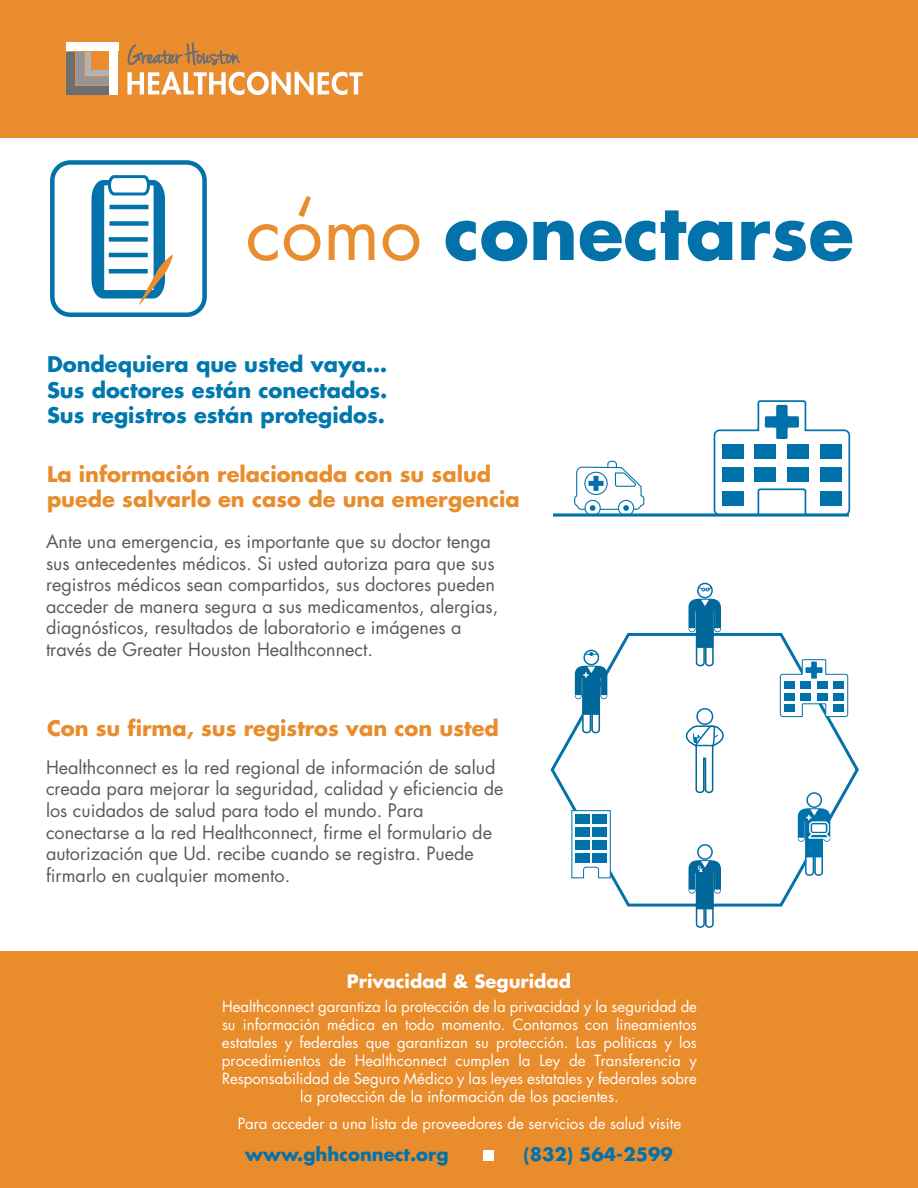
<style>
.page{position:relative;width:918px;height:1188px;background:#fff}
.page>*{position:absolute;margin:0;border:0;box-sizing:border-box;transform-origin:0 0}
.t1{font:700 74.4px "Futura LT";color:#0372ab}
.t2{font:74.4px "Futura LT";color:#e98c2c}
.t3{font:700 21px/25.2px "Futura LT";color:#e98c2c}
.t4{font:700 21px/25.2px "Futura LT";color:#0078ae;text-align:justify}
.t5{font:18px/21.6px "Futura LT";color:#59595b}
.t6{font:700 18px "Futura LT";color:#0372ab}
.t7{font:700 18px "Futura LT";color:#fff}
.t8{font:15px/18px "Futura LT";color:#fff;text-align:center}
.s1{font-weight:400;color:#ea8d2f}
</style>
<div class="page">
<div style="left:0;top:951px;width:918px;height:237px;background:#e98c2c"></div>
<div style="left:0;top:0;width:918px;height:137px;background:#ea8d2f"></div>
<div style="left:66px;top:53px;width:8px;height:42px;background:#6d6e71"></div>
<div style="left:66px;top:86px;width:42px;height:9px;background:#6d6e71"></div>
<div style="left:76px;top:53px;width:8px;height:32px;background:#939598"></div>
<div style="left:76px;top:77px;width:32px;height:8px;background:#939598"></div>
<div style="left:85px;top:53px;width:5px;height:23px;background:#b1b4b6"></div>
<div style="left:85px;top:70px;width:23px;height:6px;background:#b1b4b6"></div>
<div style="left:110px;top:43px;width:8px;height:52px;background:#fff"></div>
<div style="left:66px;top:43px;width:52px;height:8px;background:#fff"></div>
<svg style="left:127px;top:42px;width:236px;height:53px"></svg>
<div style="left:585px;top:500px;width:16px;height:16px;border:1px solid #0071aa;border-radius:50%"></div>
<div style="left:618px;top:500px;width:16px;height:16px;border:1px solid #0071aa;border-radius:50%"></div>
<svg style="left:574px;top:460px;width:71px;height:51px"></svg>
<svg style="left:713px;top:400px;width:138px;height:114px"></svg>
<div style="left:722px;top:444px;width:21px;height:15px;background:#0071aa"></div>
<div style="left:755px;top:444px;width:21px;height:15px;background:#0071aa"></div>
<div style="left:787px;top:444px;width:22px;height:15px;background:#0071aa"></div>
<div style="left:820px;top:444px;width:22px;height:15px;background:#0071aa"></div>
<div style="left:722px;top:467px;width:21px;height:15px;background:#0071aa"></div>
<div style="left:755px;top:467px;width:21px;height:15px;background:#0071aa"></div>
<div style="left:787px;top:467px;width:22px;height:15px;background:#0071aa"></div>
<div style="left:820px;top:467px;width:22px;height:15px;background:#0071aa"></div>
<div style="left:722px;top:491px;width:21px;height:15px;background:#0071aa"></div>
<div style="left:820px;top:491px;width:22px;height:15px;background:#0071aa"></div>
<svg style="left:553px;top:513px;width:296px;height:4px"></svg>
<svg style="left:550px;top:632px;width:309px;height:275px"></svg>
<div style="left:697px;top:709px;width:16px;height:15px;background:#fff;border-radius:50%"></div>
<div style="left:696px;top:708px;width:17px;height:17px;border:2px solid #0071aa;border-radius:50%"></div>
<svg style="left:677px;top:725px;width:55px;height:68px"></svg>
<svg style="left:571px;top:810px;width:40px;height:69px"></svg>
<div style="left:575px;top:814px;width:14px;height:10px;background:#0071aa"></div>
<div style="left:593px;top:814px;width:14px;height:10px;background:#0071aa"></div>
<div style="left:575px;top:827px;width:14px;height:10px;background:#0071aa"></div>
<div style="left:593px;top:827px;width:14px;height:10px;background:#0071aa"></div>
<div style="left:575px;top:840px;width:14px;height:10px;background:#0071aa"></div>
<div style="left:593px;top:840px;width:14px;height:10px;background:#0071aa"></div>
<div style="left:575px;top:853px;width:14px;height:10px;background:#0071aa"></div>
<div style="left:593px;top:853px;width:14px;height:10px;background:#0071aa"></div>
<div style="left:807px;top:793px;width:14px;height:14px;background:#fff;border-radius:50%"></div>
<div style="left:806px;top:792px;width:16px;height:16px;border:2px solid #0071aa;border-radius:50%"></div>
<svg style="left:797px;top:807px;width:34px;height:69px"></svg>
<div style="left:809px;top:821px;width:20px;height:14px;border:2px solid #fff;border-radius:3px"></div>
<div style="left:812px;top:824px;width:14px;height:8px;background:#fff"></div>
<div style="left:584px;top:650px;width:14px;height:15px;background:#fff;border-radius:50%"></div>
<div style="left:583px;top:650px;width:16px;height:15px;border:2px solid #0071aa;border-radius:50%"></div>
<svg style="left:585px;top:652px;width:13px;height:4px"></svg>
<svg style="left:574px;top:665px;width:34px;height:69px"></svg>
<div style="left:697px;top:583px;width:16px;height:15px;border:2px solid #0071aa;border-radius:50%"></div>
<svg style="left:698px;top:586px;width:15px;height:5px"></svg>
<svg style="left:688px;top:598px;width:34px;height:69px"></svg>
<div style="left:698px;top:845px;width:14px;height:14px;background:#fff;border-radius:50%"></div>
<div style="left:697px;top:844px;width:16px;height:16px;border:2px solid #0071aa;border-radius:50%"></div>
<svg style="left:688px;top:859px;width:34px;height:69px"></svg>
<svg style="left:779px;top:659px;width:70px;height:58px"></svg>
<div style="left:784px;top:681px;width:11px;height:8px;background:#0071aa"></div>
<div style="left:800px;top:681px;width:11px;height:8px;background:#0071aa"></div>
<div style="left:817px;top:681px;width:10px;height:8px;background:#0071aa"></div>
<div style="left:833px;top:681px;width:11px;height:8px;background:#0071aa"></div>
<div style="left:784px;top:693px;width:11px;height:7px;background:#0071aa"></div>
<div style="left:800px;top:693px;width:11px;height:7px;background:#0071aa"></div>
<div style="left:817px;top:693px;width:10px;height:7px;background:#0071aa"></div>
<div style="left:833px;top:693px;width:11px;height:7px;background:#0071aa"></div>
<div style="left:784px;top:704px;width:11px;height:8px;background:#0071aa"></div>
<div style="left:833px;top:704px;width:11px;height:8px;background:#0071aa"></div>
<div style="left:484px;top:1150px;width:10px;height:11px;background:#fff"></div>
<div style="left:50px;top:160px;width:157px;height:157px;border:4px solid #0372ab;border-radius:18px"></div>
<svg style="left:92px;top:175px;width:81px;height:130px"></svg>
<h1 class="t2" style="left:294px;top:178px;width:23px">‘</h1>
<h1 class="t1" style="left:246px;top:183px;width:610px"><span class="s1">como</span> conectarse</h1>
<p class="t4" style="left:47px;top:352px;width:342px">Dondequiera que usted vaya… Sus doctores están conectados.<br>Sus registros están protegidos.</p>
<p class="t3" style="left:47px;top:461px;width:474px">La información relacionada con su salud puede salvarlo en caso de una emergencia</p>
<p class="t5" style="left:46px;top:531px;width:454px">Ante una emergencia, es importante que su doctor tenga sus antecedentes médicos. Si usted autoriza para que sus registros médicos sean compartidos, sus doctores pueden acceder de manera segura a sus medicamentos, alergias, diagnósticos, resultados de laboratorio e imágenes a través de Greater Houston Healthconnect.</p>
<p class="t3" style="left:47px;top:716px;width:453px">Con su firma, sus registros van con usted</p>
<p class="t5" style="left:46px;top:757px;width:459px">Healthconnect es la red regional de información de salud creada para mejorar la seguridad, calidad y eficiencia de los cuidados de salud para todo el mundo. Para conectarse a la red Healthconnect, firme el formulario de autorización que Ud. recibe cuando se registra. Puede firmarlo en cualquier momento.</p>
<p class="t7" style="left:347px;top:970px;width:226px">Privacidad &amp; Seguridad</p>
<p class="t8" style="left:222px;top:998px;width:477px">Healthconnect garantiza la protección de la privacidad y la seguridad de su información médica en todo momento. Contamos con lineamientos estatales y federales que garantizan su protección. Las políticas y los procedimientos de Healthconnect cumplen la Ley de Transferencia y Responsabilidad de Seguro Médico y las leyes estatales y federales sobre la protección de la información de los pacientes.</p>
<p class="t8" style="left:238px;top:1115px;width:445px">Para acceder a una lista de proveedores de servicios de salud visite</p>
<p class="t6" style="left:245px;top:1142px;width:205px">www.ghhconnect.org</p>
<p class="t6" style="left:523px;top:1142px;width:151px">(832) 564-2599</p>
</div>
